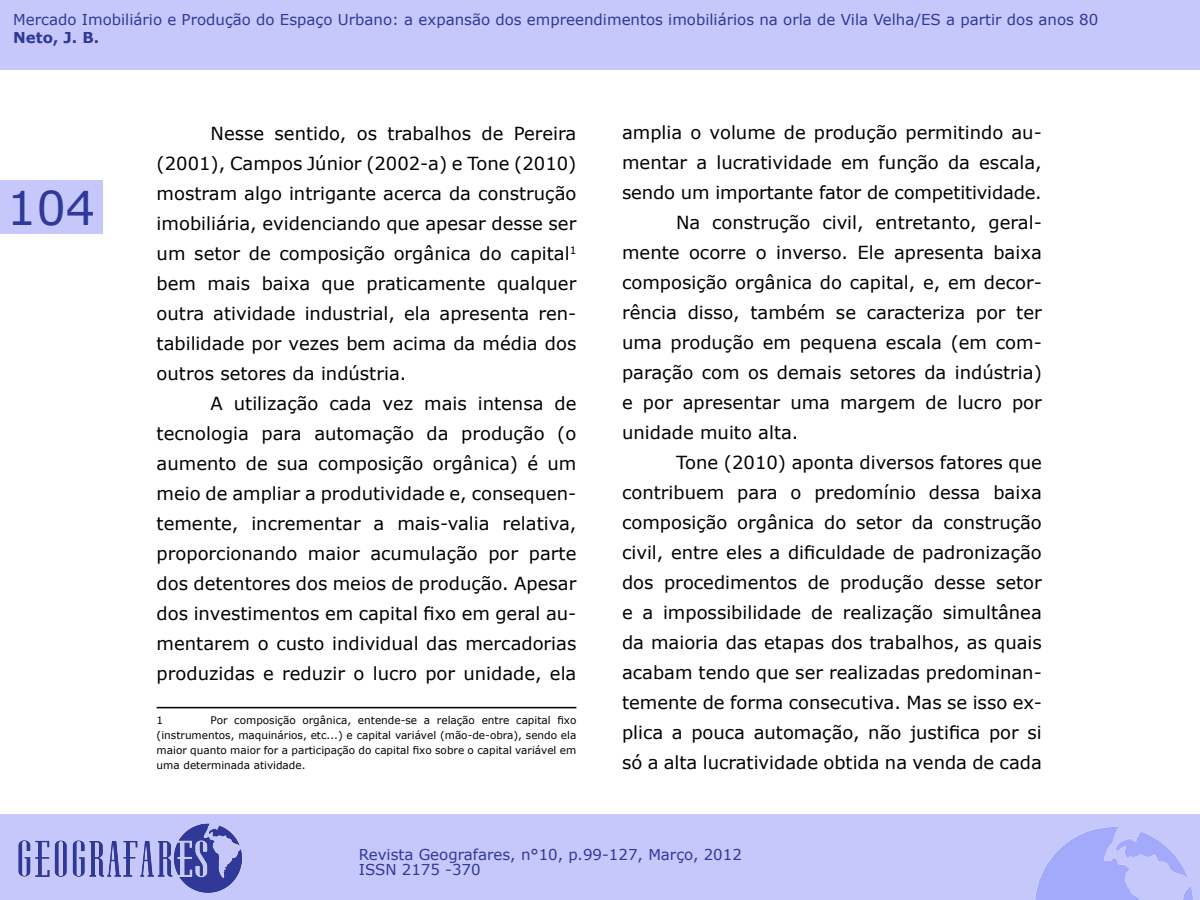
<style>
.page{position:relative;width:1200px;height:900px;background:#fff}
.page>*{position:absolute;margin:0;border:0;box-sizing:border-box;transform-origin:0 0}
.t1{font:46.5px "Verdana";color:#303898}
.t2{font:18px/30px "Verdana";color:#000;text-align:justify}
.t3{font:15px/15px "Verdana";color:#303898}
.t4{font:700 15px "Verdana";color:#303898}
.t5{font:10.5px/15px "Verdana";color:#000;text-align:justify}
</style>
<div class="page">
<div style="left:0;top:180px;width:102px;height:54px;background:#c6c8fb"></div>
<div style="left:0;top:814px;width:1200px;height:86px;background:#c6c8fb"></div>
<img style="left:18px;top:823px;width:224px;height:70px">
<img style="left:1035px;top:827px;width:158px;height:73px">
<div style="left:0;top:0;width:1200px;height:69px;background:#c6c8fb"></div>
<hr style="left:157px;top:707px;width:419px;height:1px;background:#000">
<p class="t3" style="left:13px;top:12px;width:1087px">Mercado Imobiliário e Produção do Espaço Urbano: a expansão dos empreendimentos imobiliários na orla de Vila Velha/ES a partir dos anos 80</p>
<p class="t4" style="left:13px;top:27px;width:88px">N eto, J. B.</p>
<h1 class="t1" style="left:7px;top:176px;width:90px">104</h1>
<p class="t2" style="left:157px;top:118px;width:421px;text-indent:54px">Nesse sentido, os trabalhos de Pereira (2001), Campos Júnior (2002-a) e Tone (2010) mostram algo intrigante acerca da construção imobiliária, evidenciando que apesar desse ser um setor de composição orgânica do capital<sup>1 </sup>bem mais baixa que praticamente qualquer outra atividade industrial, ela apresenta ren&shy;tabilidade por vezes bem acima da média dos outros setores da indústria.</p>
<p class="t2" style="left:157px;top:388px;width:421px;text-indent:54px">A utilização cada vez mais intensa de tecnologia para automação da produção (o aumento de sua composição orgânica) é um meio de ampliar a produtividade e, consequen&shy;temente, incrementar a mais-valia relativa, proporcionando maior acumulação por parte dos detentores dos meios de produção. Apesar dos investimentos em capital fixo em geral au&shy;mentarem o custo individual das mercadorias produzidas e reduzir o lucro por unidade, ela</p>
<p class="t5" style="left:157px;top:713px;width:8px">1</p>
<p class="t5" style="left:157px;top:713px;width:421px;text-indent:54px">Por composição orgânica, entende-se a relação entre capital fixo (instrumentos, maquinários, etc...) e capital variável (mão-de-obra), sendo ela maior quanto maior for a participação do capital fixo sobre o capital variável em uma determinada atividade.</p>
<p class="t2" style="left:622px;top:117px;width:421px">amplia o volume de produção permitindo au-</p>
<p class="t2" style="left:622px;top:147px;width:421px">mentar a lucratividade em função da escala,</p>
<p class="t2" style="left:622px;top:177px;width:421px">sendo um importante fator de competitividade.</p>
<p class="t2" style="left:676px;top:207px;width:367px">Na construção civil, entretanto, geral-</p>
<p class="t2" style="left:622px;top:237px;width:421px">mente ocorre o inverso. Ele apresenta baixa</p>
<p class="t2" style="left:622px;top:267px;width:421px">composição orgânica do capital, e, em decor-</p>
<p class="t2" style="left:622px;top:297px;width:421px">rência disso, também se caracteriza por ter</p>
<p class="t2" style="left:622px;top:327px;width:421px">uma produção em pequena escala (em com-</p>
<p class="t2" style="left:622px;top:357px;width:421px">paração com os demais setores da indústria)</p>
<p class="t2" style="left:622px;top:387px;width:421px">e por apresentar uma margem de lucro por</p>
<p class="t2" style="left:622px;top:417px;width:178px">unidade muito alta.</p>
<p class="t2" style="left:676px;top:447px;width:367px">Tone (2010) aponta diversos fatores que</p>
<p class="t2" style="left:622px;top:477px;width:421px">contribuem para o predomínio dessa baixa</p>
<p class="t2" style="left:622px;top:507px;width:421px">composição orgânica do setor da construção</p>
<p class="t2" style="left:622px;top:537px;width:421px">civil, entre eles a dificuldade de padronização</p>
<p class="t2" style="left:622px;top:567px;width:421px">dos procedimentos de produção desse setor</p>
<p class="t2" style="left:622px;top:597px;width:421px">e a impossibilidade de realização simultânea</p>
<p class="t2" style="left:622px;top:627px;width:421px">da maioria das etapas dos trabalhos, as quais</p>
<p class="t2" style="left:622px;top:657px;width:421px">acabam tendo que ser realizadas predominan-</p>
<p class="t2" style="left:622px;top:687px;width:421px">temente de forma consecutiva. Mas se isso ex-</p>
<p class="t2" style="left:622px;top:717px;width:421px">plica a pouca automação, não justifica por si</p>
<p class="t2" style="left:622px;top:747px;width:421px">só a alta lucratividade obtida na venda de cada</p>
<p class="t3" style="left:359px;top:847px;width:385px">Revista Geografares, n°10, p.99-127, Março, 2012<br>ISSN 2175 -370</p>
</div>
